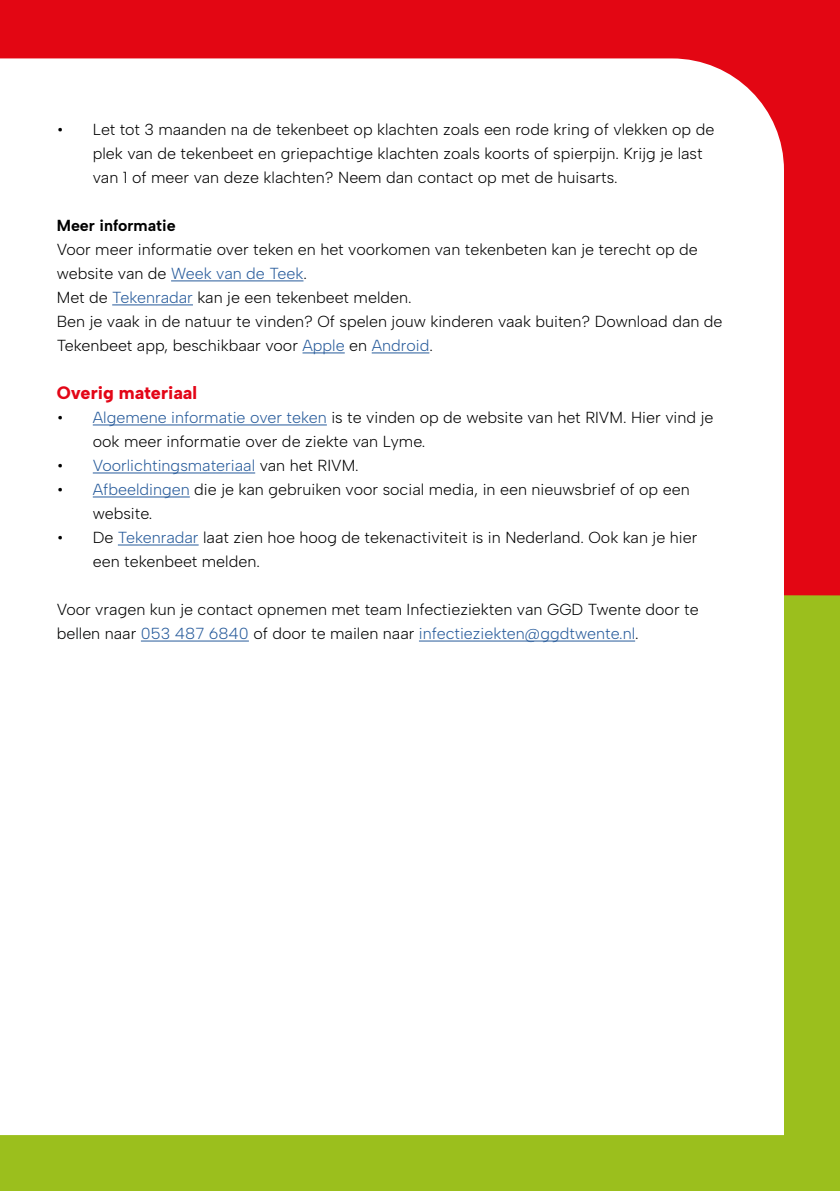
<style>
.page{position:relative;width:840px;height:1191px;background:#fff}
.page>*{position:absolute;margin:0;border:0;box-sizing:border-box;transform-origin:0 0}
.t1{font:800 18px "Albert Sans";color:#e30617}
.t2{font:300 16px/24px "Albert Sans";color:#000}
.t3{font:300 16px/24px "Albert Sans";color:#010202}
.t4{font:300 16px "Albert Sans";color:#275b9b}
.t5{font:700 16px "Albert Sans";color:#000}
.s1{color:#275b9b}
.s2{color:#000}
</style>
<div class="page">
<div style="left:0;top:539px;width:839px;height:652px;background:#9bbf1d"></div>
<div style="left:0;top:0;width:839px;height:595px;background:#e30613"></div>
<div style="left:0;top:58px;width:783px;height:1077px;background:#fff"></div>
<hr style="left:171px;top:280px;width:132px;height:1px;background:#275b9b">
<hr style="left:112px;top:304px;width:81px;height:1px;background:#275b9b">
<hr style="left:302px;top:352px;width:42px;height:1px;background:#275b9b">
<hr style="left:371px;top:352px;width:58px;height:1px;background:#275b9b">
<hr style="left:93px;top:424px;width:234px;height:1px;background:#275b9b">
<hr style="left:93px;top:472px;width:162px;height:1px;background:#275b9b">
<hr style="left:93px;top:496px;width:97px;height:1px;background:#275b9b">
<hr style="left:118px;top:544px;width:80px;height:1px;background:#275b9b">
<hr style="left:141px;top:640px;width:108px;height:1px;background:#275b9b">
<hr style="left:418px;top:640px;width:216px;height:1px;background:#275b9b">
<p class="t2" style="left:93px;top:118px;width:622px;text-indent:-36px">• Let tot 3 maanden na de tekenbeet op klachten zoals een rode kring of vlekken op de plek van de tekenbeet en griepachtige klachten zoals koorts of spierpijn. Krijg je last van 1 of meer van deze klachten? Neem dan contact op met de huisarts.</p>
<p class="t5" style="left:57px;top:216px;width:120px">Meer informatie</p>
<p class="t2" style="left:57px;top:238px;width:667px">Voor meer informatie over teken en het voorkomen van tekenbeten kan je terecht op de website van de <span class="s1">Week van de Teek</span>.<br>Met de <span class="s1">Tekenradar</span> kan je een tekenbeet melden.<br>Ben je vaak in de natuur te vinden? Of spelen jouw kinderen vaak buiten? Download dan de Tekenbeet app, beschikbaar voor <span class="s1">Apple</span> en <span class="s1">Android</span>.</p>
<p class="t1" style="left:57px;top:382px;width:142px">Overig materiaal</p>
<p class="t2" style="left:93px;top:406px;width:622px;text-indent:-36px">• <span class="s1">Algemene informatie over teken</span> is te vinden op de website van het RIVM. Hier vind je ook meer informatie over de ziekte van Lyme.</p>
<p class="t4" style="left:57px;top:456px;width:303px"><span class="s2">•</span> Voorlichtingsmateriaal <span class="s2">van het RIVM.</span></p>
<p class="t2" style="left:93px;top:478px;width:598px;text-indent:-36px">• <span class="s1">Afbeeldingen</span> die je kan gebruiken voor social media, in een nieuwsbrief of op een website.</p>
<p class="t2" style="left:93px;top:526px;width:606px;text-indent:-36px">• De <span class="s1">Tekenradar</span> laat zien hoe hoog de tekenactiviteit is in Nederland. Ook kan je hier een tekenbeet melden.</p>
<p class="t3" style="left:57px;top:598px;width:643px">Voor vragen kun je contact opnemen met team Infectieziekten van GGD Twente door te bellen naar <span class="s1">053 487 6840</span> of door te mailen naar <span class="s1">infectieziekten@ggdtwente.nl</span>.</p>
</div>
